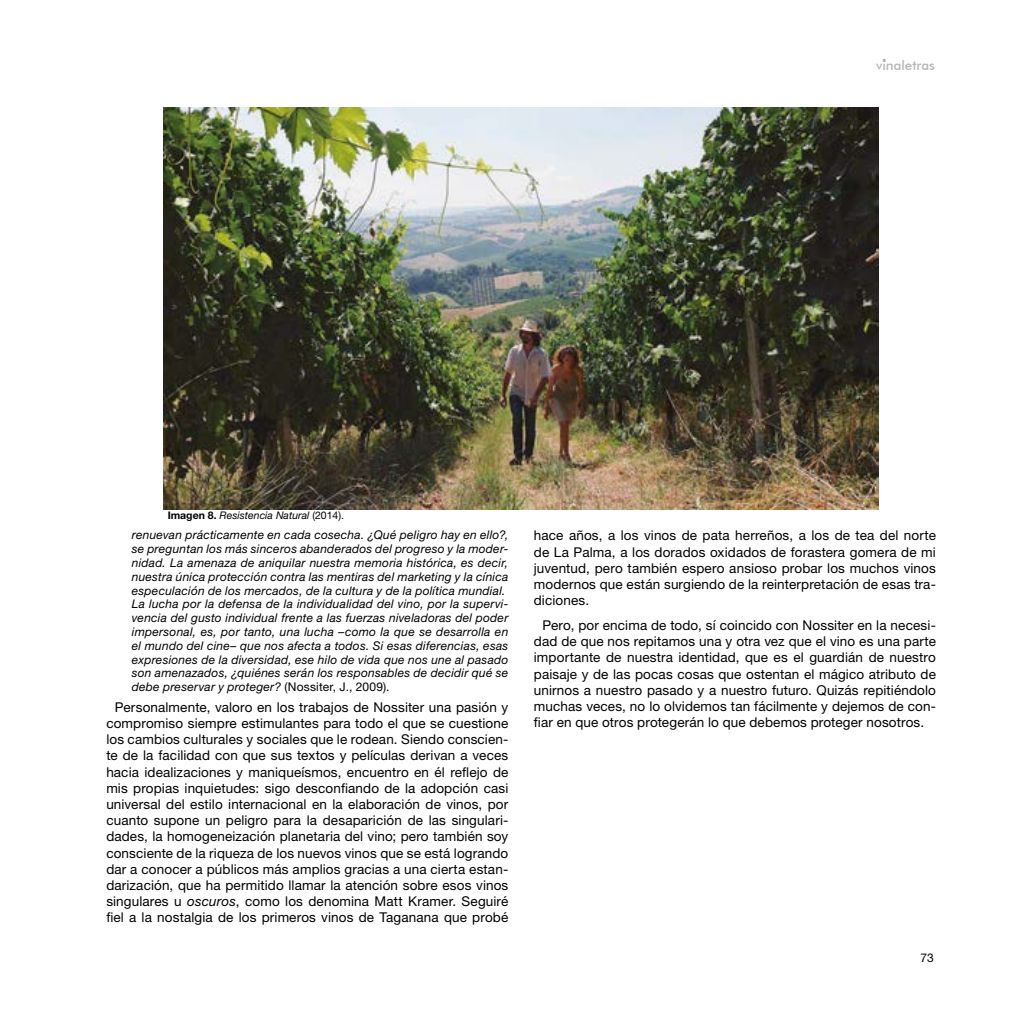
<style>
.page{position:relative;width:1021px;height:1021px;background:#fff}
.page>*{position:absolute;margin:0;border:0;box-sizing:border-box;transform-origin:0 0}
.CUERPO{font:13.5px/16.2px "Helvetica Neue LT Std";letter-spacing:.01em;color:#000;text-align:justify}
.t1{font:500 13.35px "Futura BT";color:#b7b6b6}
.CITAS{font:italic 12px/13.8px "Helvetica Neue LT Std";letter-spacing:.02em;color:#000;text-align:justify}
.t2{font:12px "Helvetica Neue LT Std";color:#000}
.PIE_DE_FOTO{font:italic 10.5px "Helvetica Neue LT Std";color:#000}
.s1{font-weight:700;font-style:normal}
.s2{font-style:normal}
.s3{font-style:italic}
</style>
<div class="page">
<img style="left:163px;top:107px;width:715px;height:402px">
<p class="t1" style="left:876px;top:57px;width:60px">vinaletras</p>
<p class="PIE_DE_FOTO" style="left:168px;top:508px;width:178px"><span class="s1">Imagen 8.</span> Resistencia Natural <span class="s2">(2014).</span></p>
<p class="CITAS" style="left:132px;top:528px;width:378px">renuevan prácticamente en cada cosecha. ¿Qué peligro hay en ello?, se preguntan los más sinceros abanderados del progreso y la moder&shy;nidad. La amenaza de aniquilar nuestra memoria histórica, es decir, nuestra única protección contra las mentiras del marketing y la cínica especulación de los mercados, de la cultura y de la política mundial.</p>
<p class="CITAS" style="left:132px;top:597px;width:378px">La lucha por la defensa de la individualidad del vino, por la supervi&shy;vencia del gusto individual frente a las fuerzas niveladoras del poder impersonal, es, por tanto, una lucha –como la que se desarrolla en el mundo del cine– que nos afecta a todos. Si esas diferencias, esas expresiones de la diversidad, ese hilo de vida que nos une al pasado son amenazados, ¿quiénes serán los responsables de decidir qué se debe preservar y proteger? <span class="s2">(Nossiter, J., 2009).</span></p>
<p class="CUERPO" style="left:106px;top:698px;width:403px;text-indent:9px">Personalmente, valoro en los trabajos de Nossiter una pasión y compromiso siempre estimulantes para todo el que se cuestione los cambios culturales y sociales que le rodean. Siendo conscien&shy;te de la facilidad con que sus textos y películas derivan a veces hacia idealizaciones y maniqueísmos, encuentro en él reflejo de mis propias inquietudes: sigo desconfiando de la adopción casi universal del estilo internacional en la elaboración de vinos, por cuanto supone un peligro para la desaparición de las singulari&shy;dades, la homogeneización planetaria del vino; pero también soy consciente de la riqueza de los nuevos vinos que se está logrando dar a conocer a públicos más amplios gracias a una cierta estan&shy;darización, que ha permitido llamar la atención sobre esos vinos singulares u <span class="s3">oscuros</span>, como los denomina Matt Kramer. Seguiré fiel a la nostalgia de los primeros vinos de Taganana que probé</p>
<p class="CUERPO" style="left:534px;top:527px;width:403px">hace años, a los vinos de pata herreños, a los de tea del norte de La Palma, a los dorados oxidados de forastera gomera de mi juventud, pero también espero ansioso probar los muchos vinos modernos que están surgiendo de la reinterpretación de esas tra&shy;diciones.</p>
<p class="CUERPO" style="left:534px;top:617px;width:403px;text-indent:9px">Pero, por encima de todo, sí coincido con Nossiter en la necesi&shy;dad de que nos repitamos una y otra vez que el vino es una parte importante de nuestra identidad, que es el guardián de nuestro paisaje y de las pocas cosas que ostentan el mágico atributo de unirnos a nuestro pasado y a nuestro futuro. Quizás repitiéndolo muchas veces, no lo olvidemos tan fácilmente y dejemos de con&shy;fiar en que otros protegerán lo que debemos proteger nosotros.</p>
<p class="t2" style="left:920px;top:950px;width:15px">73</p>
</div>
